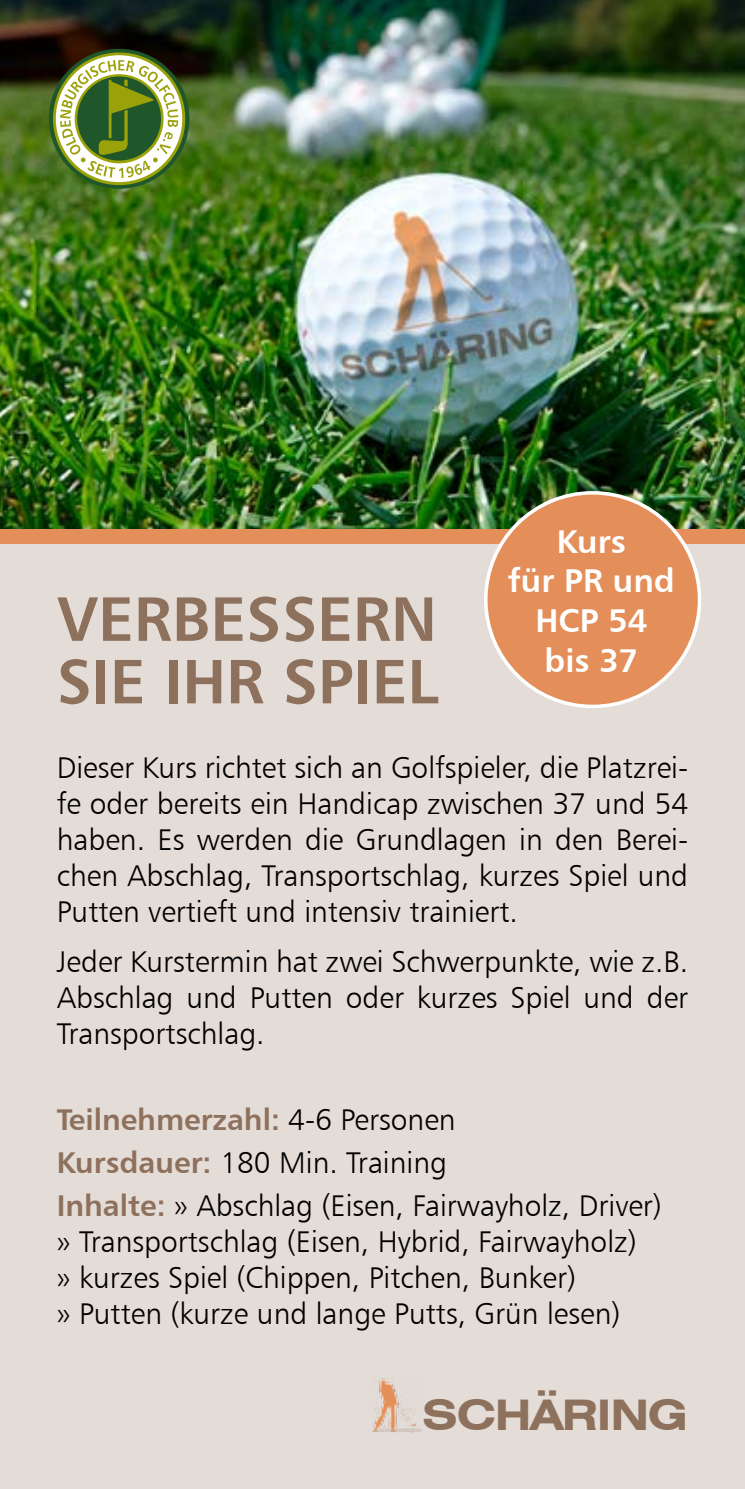
<style>
.page{position:relative;width:745px;height:1489px;background:#fff}
.page>*{position:absolute;margin:0;border:0;box-sizing:border-box;transform-origin:0 0}
.t1{font:62.5px/62.5px "Humanist 777 BT Bold B";color:#8d715c}
.t2{font:700 expanded 42.25px "Swiss 721 BT";letter-spacing:-.03em;color:#8d715c}
.t3{font:33px/39.5px "Humanist 777 BT Bold B";color:#fff;text-align:center}
.t4{font:30px/36px "Humanist 777 BT Light B";color:#000;text-align:justify}
.t5{font:30px "Humanist 777 BT Bold B";color:#8d715c}
.s1{font-family:"Humanist 777 BT Light B";color:#000}
.s2{font-family:"Humanist 777 BT Bold B";color:#8d715c}
</style>
<div class="page">
<div style="left:0;top:0;width:744px;height:1488px;background:#e4dcd7"></div>
<img style="left:0;top:0;width:744px;height:529px">
<div style="left:0;top:529px;width:744px;height:14px;background:#e48e59"></div>
<div style="left:49px;top:49px;width:140px;height:140px;background:#1f572b;border-radius:50%"></div>
<svg style="left:53px;top:52px;width:132px;height:133px"></svg>
<div style="left:485px;top:493px;width:214px;height:213px;background:#e48e59;border-radius:50%"></div>
<img style="left:372px;top:1378px;width:50px;height:53px">
<h1 class="t1" style="left:57px;top:586px;width:383px">VERBESSERN<br>SIE IHR SPIEL</h1>
<p class="t3" style="left:507px;top:520px;width:168px">Kurs<br>für PR und<br>HCP 54<br>bis 37</p>
<p class="t4" style="left:57px;top:748px;width:632px">Dieser Kurs richtet sich an Golfspieler, die Platzrei&shy;fe oder bereits ein Handicap zwischen 37 und 54 haben. Es werden die Grundlagen in den Berei&shy;chen Abschlag, Transportschlag, kurzes Spiel und Putten vertieft und intensiv trainiert.</p>
<p class="t4" style="left:57px;top:942px;width:632px">Jeder Kurstermin hat zwei Schwerpunkte, wie z.B.<br>Abschlag und Putten oder kurzes Spiel und der Transportschlag.</p>
<p class="t5" style="left:57px;top:1100px;width:400px">Teilnehmerzahl: <span class="s1">4-6 Personen</span></p>
<p class="t4" style="left:57px;top:1140px;width:606px;line-height:43px"><span class="s2">Kursdauer:</span> 180 Min. Training<br><span class="s2">Inhalte:</span> » Abschlag (Eisen, Fairwayholz, Driver)</p>
<p class="t4" style="left:57px;top:1223px;width:581px;text-align:left">» Transportschlag (Eisen, Hybrid, Fairwayholz) » kurzes Spiel (Chippen, Pitchen, Bunker)<br>» Putten (kurze und lange Putts, Grün lesen)</p>
<h2 class="t2" style="left:421px;top:1389px;width:268px">SCHÄRING</h2>
</div>
